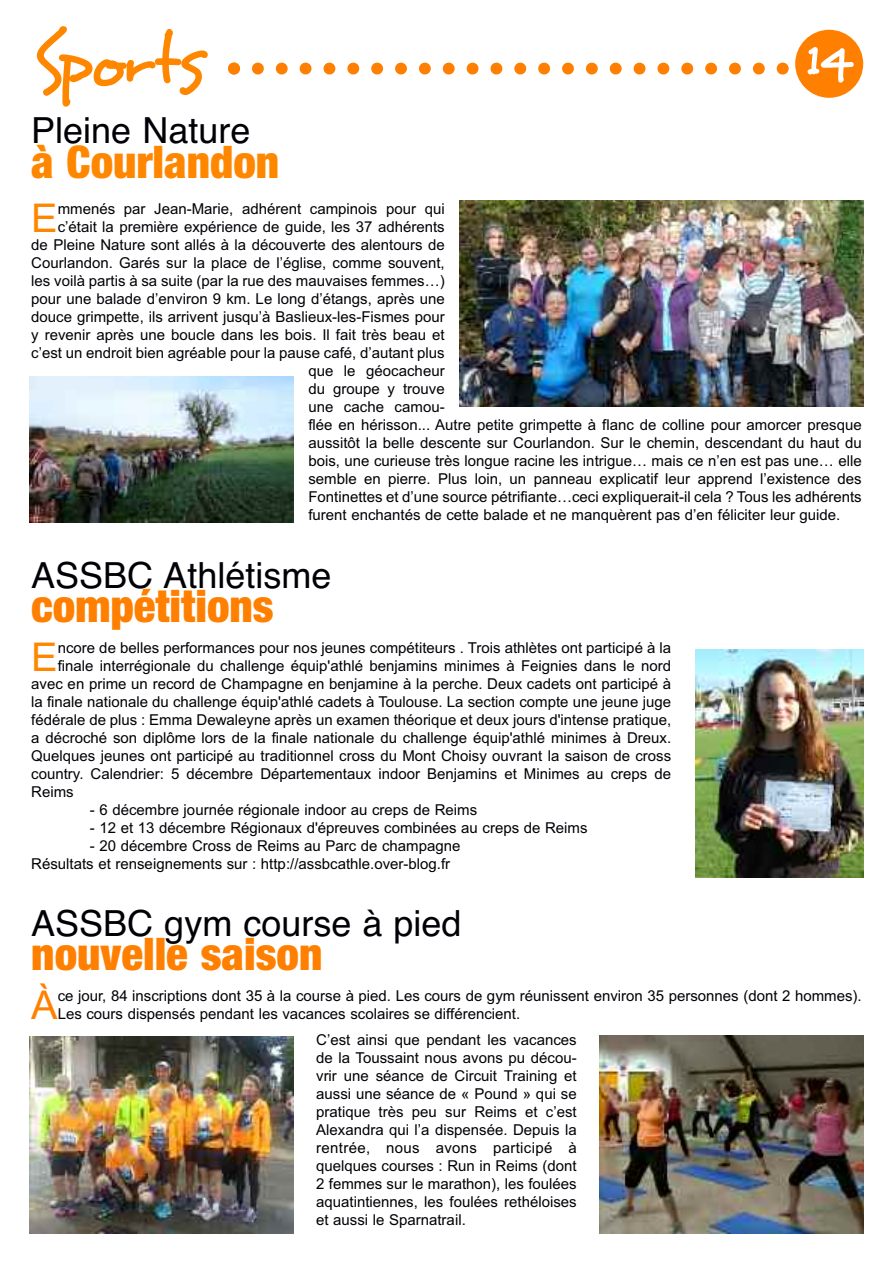
<style>
.page{position:relative;width:893px;height:1263px;background:#fff}
.page>*{position:absolute;margin:0;border:0;box-sizing:border-box;transform-origin:0 0}
.t1{font:72px "Desyrel";letter-spacing:-.06em;color:#ff8700}
.t2{font:54px "Desyrel";color:#fff}
.t3{font:900 condensed 45px "Helvetica Neue";color:#ff8000}
.t4{font:900 condensed 45px "Helvetica Neue";color:#ff8700}
.t5{font:39.6px "Arial";color:#ff8700}
.t6{font:39.6px "Arial";color:#ff8000}
.t7{font:36px "Helvetica";color:#000006}
.t8{font:15px/18px "Arial";color:#000006}
</style>
<div class="page">
<div style="left:795px;top:30px;width:68px;height:68px;background:#ff8000;border-radius:50%"></div>
<svg style="left:228px;top:63px;width:537px;height:12px"></svg>
<svg style="left:777px;top:63px;width:12px;height:12px"></svg>
<img style="left:696px;top:650px;width:167px;height:227px">
<img style="left:30px;top:1036px;width:263px;height:197px">
<img style="left:600px;top:1035px;width:263px;height:198px">
<img style="left:30px;top:377px;width:263px;height:146px">
<img style="left:460px;top:200px;width:403px;height:207px">
<h1 class="t1" style="left:31px;top:16px;width:174px">Sports</h1>
<h2 class="t2" style="left:802px;top:25px;width:51px">14</h2>
<h3 class="t7" style="left:31px;top:110px;width:221px">Pleine Nature</h3>
<h3 class="t4" style="left:31px;top:134px;width:250px">à Courlandon</h3>
<h3 class="t5" style="left:31px;top:196px;width:28px">E</h3>
<p class="t8" style="left:58px;top:200px;width:389px">mmenés par Jean-Marie, adhérent campinois pour qui</p>
<p class="t8" style="left:58px;top:218px;width:389px">c’était la première expérience de guide, les 37 adhérents</p>
<p class="t8" style="left:31px;top:236px;width:415px">de Pleine Nature sont allés à la découverte des alentours de</p>
<p class="t8" style="left:31px;top:254px;width:415px">Courlandon. Garés sur la place de l’église, comme souvent,</p>
<p class="t8" style="left:31px;top:272px;width:415px">les voilà partis à sa suite (par la rue des mauvaises femmes…)</p>
<p class="t8" style="left:31px;top:290px;width:415px">pour une balade d’environ 9 km. Le long d’étangs, après une</p>
<p class="t8" style="left:31px;top:308px;width:415px">douce grimpette, ils arrivent jusqu’à Baslieux-les-Fismes pour</p>
<p class="t8" style="left:31px;top:326px;width:415px">y revenir après une boucle dans les bois. Il fait très beau et</p>
<p class="t8" style="left:31px;top:344px;width:415px">c’est un endroit bien agréable pour la pause café, d’autant plus</p>
<p class="t8" style="left:308px;top:362px;width:138px">que le géocacheur</p>
<p class="t8" style="left:308px;top:380px;width:138px">du groupe y trouve</p>
<p class="t8" style="left:308px;top:398px;width:138px">une cache camou-</p>
<p class="t8" style="left:308px;top:416px;width:555px">flée en hérisson... Autre petite grimpette à flanc de colline pour amorcer presque</p>
<p class="t8" style="left:308px;top:434px;width:555px">aussitôt la belle descente sur Courlandon. Sur le chemin, descendant du haut du</p>
<p class="t8" style="left:308px;top:452px;width:555px">bois, une curieuse très longue racine les intrigue… mais ce n’en est pas une… elle</p>
<p class="t8" style="left:308px;top:470px;width:555px">semble en pierre. Plus loin, un panneau explicatif leur apprend l’existence des</p>
<p class="t8" style="left:308px;top:488px;width:555px">Fontinettes et d’une source pétrifiante…ceci expliquerait-il cela ? Tous les adhérents</p>
<p class="t8" style="left:308px;top:506px;width:534px">furent enchantés de cette balade et ne manquèrent pas d’en féliciter leur guide.</p>
<h3 class="t7" style="left:31px;top:554px;width:302px">ASSBC Athlétisme</h3>
<h3 class="t3" style="left:31px;top:579px;width:244px">compétitions</h3>
<h3 class="t5" style="left:31px;top:634px;width:28px">E</h3>
<p class="t8" style="left:58px;top:639px;width:615px">ncore de belles performances pour nos jeunes compétiteurs . Trois athlètes ont participé à la</p>
<p class="t8" style="left:58px;top:657px;width:615px">finale interrégionale du challenge équip'athlé benjamins minimes à Feignies dans le nord</p>
<p class="t8" style="left:31px;top:675px;width:641px">avec en prime un record de Champagne en benjamine à la perche. Deux cadets ont participé à</p>
<p class="t8" style="left:31px;top:693px;width:641px">la finale nationale du challenge équip'athlé cadets à Toulouse. La section compte une jeune juge</p>
<p class="t8" style="left:31px;top:711px;width:641px">fédérale de plus : Emma Dewaleyne après un examen théorique et deux jours d'intense pratique,</p>
<p class="t8" style="left:31px;top:729px;width:641px">a décroché son diplôme lors de la finale nationale du challenge équip'athlé minimes à Dreux.</p>
<p class="t8" style="left:31px;top:747px;width:641px">Quelques jeunes ont participé au traditionnel cross du Mont Choisy ouvrant la saison de cross</p>
<p class="t8" style="left:31px;top:765px;width:641px">country. Calendrier: 5 décembre Départementaux indoor Benjamins et Minimes au creps de</p>
<p class="t8" style="left:31px;top:783px;width:44px">Reims</p>
<p class="t8" style="left:90px;top:801px;width:389px">- 6 décembre journée régionale indoor au creps de Reims</p>
<p class="t8" style="left:90px;top:819px;width:499px">- 12 et 13 décembre Régionaux d'épreuves combinées au creps de Reims</p>
<p class="t8" style="left:31px;top:837px;width:431px;text-indent:59px">- 20 décembre Cross de Reims au Parc de champagne<br>Résultats et renseignements sur : http://assbcathle.over-blog.fr</p>
<h3 class="t7" style="left:31px;top:902px;width:432px">ASSBC gym course à pied</h3>
<h3 class="t3" style="left:31px;top:926px;width:293px">nouvelle saison</h3>
<h3 class="t6" style="left:31px;top:982px;width:28px">À</h3>
<p class="t8" style="left:58px;top:987px;width:805px">ce jour, 84 inscriptions dont 35 à la course à pied. Les cours de gym réunissent environ 35 personnes (dont 2 hommes).<br>Les cours dispensés pendant les vacances scolaires se différencient.</p>
<p class="t8" style="left:316px;top:1030px;width:262px;text-align:justify">C’est ainsi que pendant les vacances de la Toussaint nous avons pu décou&shy;vrir une séance de Circuit Training et aussi une séance de « Pound » qui se pratique très peu sur Reims et c’est Alexandra qui l’a dispensée. Depuis la rentrée, nous avons participé à quelques courses : Run in Reims (dont 2 femmes sur le marathon), les foulées aquatintiennes, les foulées rethéloises et aussi le Sparnatrail.</p>
</div>
